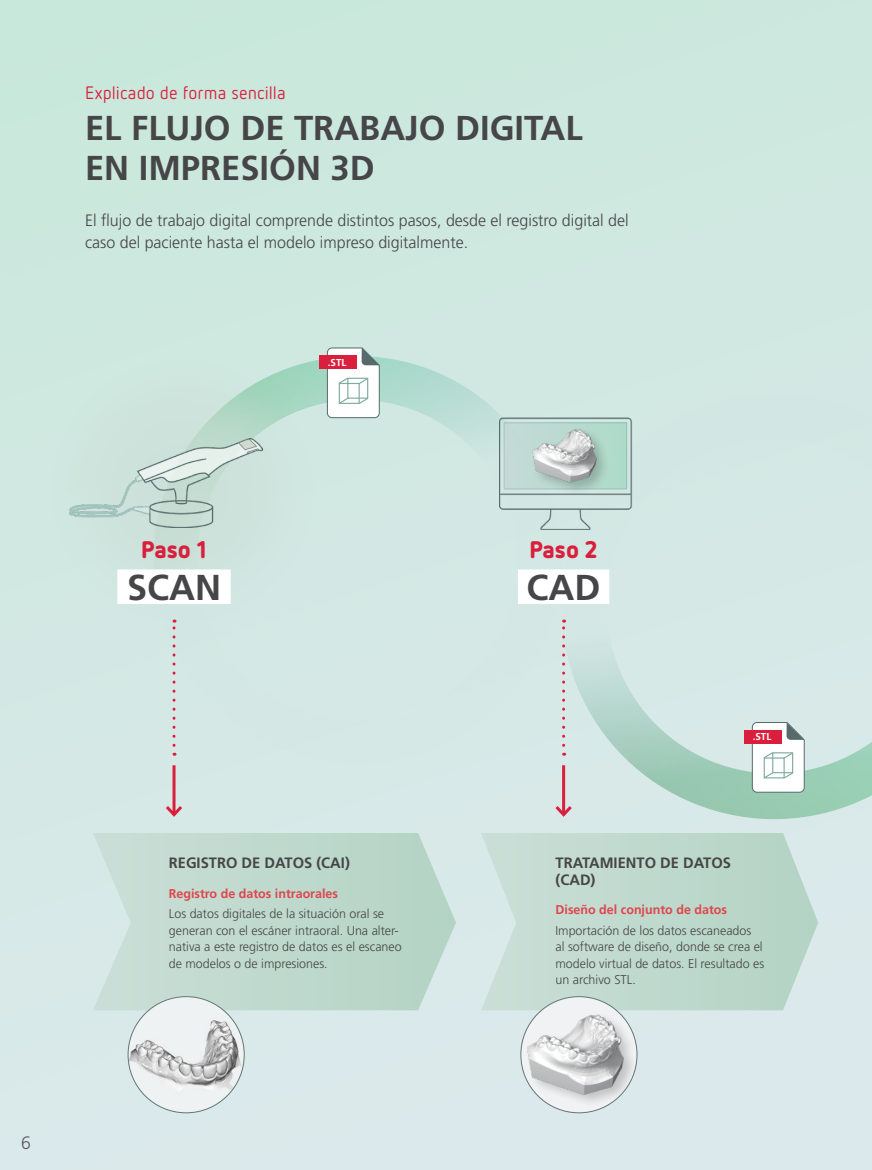
<style>
.page{position:relative;width:872px;height:1170px;background:#fff}
.page>*{position:absolute;margin:0;border:0;box-sizing:border-box;transform-origin:0 0}
.t1{font:700 36px "Frutiger LT Std";color:#464547}
.t2{font:700 34.5px/40.5px "Frutiger LT Std";color:#464547}
.t3{font:900 24px "Netto Pro";color:#da1f3d}
.t4{font:18px "Netto Pro";letter-spacing:.005em;color:#da1f3d}
.t5{font:300 18px "Frutiger LT Std";color:#58595b}
.t6{font:300 16.5px/22.5px "Frutiger LT Std";color:#464547}
.t7{font:700 15px/16.5px "Frutiger LT Std";color:#464547}
.t8{font:300 12.75px/16.5px "Frutiger LT Std";color:#464547}
.t9{font:700 12.75px "Frutiger LT Std";color:#de464c}
.t10{font:700 10.05px "Frutiger LT Std";color:#fff}
</style>
<div class="page">
<div style="left:0;top:0;width:872px;height:1169px;background:linear-gradient(to right,#d0e8e1,#d3e8e4)"></div>
<div style="left:129px;top:332px;width:456px;height:456px;background:#d4e8e4"></div>
<div style="left:533px;top:365px;width:339px;height:20px;background:#d2e8e3"></div>
<img style="left:533px;top:385px;width:339px;height:462px">
<svg style="left:47px;top:355px;width:270px;height:270px;fill:#cee6df"></svg>
<div style="left:319px;top:355px;width:38px;height:14px;background:#da1f3d"></div>
<svg style="left:327px;top:347px;width:53px;height:71px"></svg>
<img style="left:69px;top:439px;width:193px;height:89px">
<img style="left:499px;top:413px;width:148px;height:116px">
<div style="left:504px;top:423px;width:122px;height:65px;background:linear-gradient(to bottom,#b8dacf,#b8dbcf)"></div>
<hr style="left:562px;top:765px;width:3px;height:49px;background:#da1f3d">
<svg style="left:552px;top:802px;width:23px;height:17px"></svg>
<svg style="left:562px;top:619px;width:3px;height:126px"></svg>
<hr style="left:172px;top:765px;width:3px;height:49px;background:#da1f3d">
<svg style="left:163px;top:802px;width:22px;height:17px"></svg>
<svg style="left:172px;top:619px;width:3px;height:126px"></svg>
<svg style="left:93px;top:833px;width:363px;height:177px"></svg>
<svg style="left:481px;top:833px;width:337px;height:177px"></svg>
<div style="left:525px;top:1012px;width:112px;height:96px;background:#000;opacity:.2"></div>
<img style="left:521px;top:996px;width:116px;height:116px;border-radius:58px">
<img style="left:128px;top:996px;width:116px;height:116px;border-radius:58px">
<div style="left:744px;top:729px;width:38px;height:14px;background:#da1f3d"></div>
<svg style="left:751px;top:721px;width:54px;height:71px"></svg>
<img style="left:516px;top:408px;width:97px;height:97px">
<div style="left:518px;top:569px;width:91px;height:35px;background:#fff"></div>
<div style="left:117px;top:569px;width:114px;height:35px;background:#fff"></div>
<h3 class="t4" style="left:85px;top:81px;width:202px">Explicado de forma sencilla</h3>
<h2 class="t2" style="left:85px;top:107px;width:499px">EL FLUJO DE TRABAJO DIGITAL<br>EN IMPRESIÓN 3D</h2>
<p class="t6" style="left:85px;top:209px;width:545px">El flujo de trabajo digital comprende distintos pasos, desde el registro digital del caso del paciente hasta el modelo impreso digitalmente.</p>
<p class="t10" style="left:328px;top:356px;width:20px">.STL</p>
<h3 class="t3" style="left:141px;top:533px;width:67px">Paso 1</h3>
<h1 class="t1" style="left:127px;top:566px;width:95px">SCAN</h1>
<h3 class="t5" style="left:21px;top:1132px;width:11px">6</h3>
<p class="t7" style="left:169px;top:854px;width:182px">REGISTRO DE DATOS (CAI)</p>
<p class="t9" style="left:169px;top:885px;width:171px">Registro de datos intraorales</p>
<p class="t8" style="left:169px;top:905px;width:234px">Los datos digitales de la situación oral se generan con el escáner intraoral. Una alter&shy;nativa a este registro de datos es el escaneo de modelos o de impresiones.</p>
<h3 class="t3" style="left:529px;top:533px;width:70px">Paso 2</h3>
<h1 class="t1" style="left:526px;top:566px;width:75px">CAD</h1>
<p class="t10" style="left:753px;top:730px;width:20px">.STL</p>
<p class="t7" style="left:555px;top:854px;width:177px">TRATAMIENTO DE DATOS (CAD)</p>
<p class="t9" style="left:555px;top:902px;width:173px">Diseño del conjunto de datos</p>
<p class="t8" style="left:555px;top:922px;width:210px">Importación de los datos escaneados<br>al software de diseño, donde se crea el modelo virtual de datos. El resultado es un archivo STL.</p>
</div>
